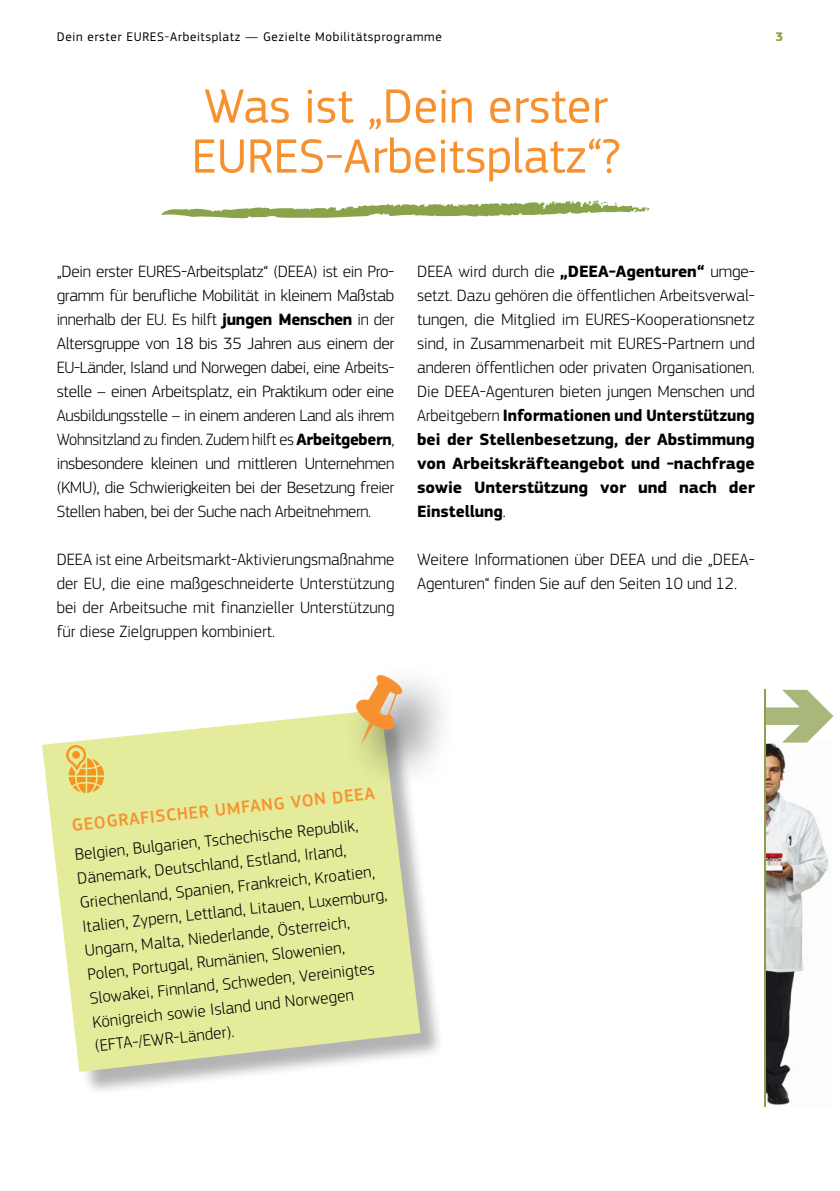
<style>
.page{position:relative;width:840px;height:1191px;background:#fff}
.page>*{position:absolute;margin:0;border:0;box-sizing:border-box;transform-origin:0 0}
.Titres{font:50px/50px "EC Square Sans Pro";color:#f7912f}
.Box_Title_Orange{font:500 18px "EC Square Sans Pro";color:#f7912f}
.Body{font:300 17px/24px "EC Square Sans Pro";letter-spacing:-.005em;color:#000;text-align:justify}
.Box_body{font:300 17px/24px "EC Square Sans Pro";color:#000}
.t1{font:13px "EC Square Sans Pro";letter-spacing:.05em;color:#000}
.t2{font:700 13px "EC Square Sans Pro";color:#8aa34b}
.s1{font-weight:700}
</style>
<div class="page">
<div style="left:46px;top:713px;width:398px;height:383px;background:#000;opacity:.3"></div>
<svg style="left:42px;top:713px;width:378px;height:359px;background:#e4eaa6"></svg>
<svg style="left:66px;top:745px;width:38px;height:48px;background:#ecc564"></svg>
<div style="left:342px;top:660px;width:119px;height:135px;background:#000;opacity:.75"></div>
<svg style="left:354px;top:674px;width:49px;height:71px"></svg>
<svg style="left:161px;top:200px;width:489px;height:19px"></svg>
<img style="left:766px;top:742px;width:63px;height:363px">
<svg style="left:765px;top:690px;width:68px;height:52px"></svg>
<hr style="left:764px;top:689px;width:1px;height:417px;background:#8aa34b">
<p class="t1" style="left:57px;top:29px;width:386px">Dein erster EURES-Arbeitsplatz — Gezielte Mobilitätsprogramme</p>
<p class="t2" style="left:775px;top:29px;width:9px">3</p>
<h1 class="Titres" style="left:191px;top:81px;width:430px">Was ist „Dein erster<br>EURES-Arbeitsplatz“?</h1>
<p class="Body" style="left:57px;top:259px;width:339px">„Dein erster EURES-Arbeitsplatz“ (DEEA) ist ein Pro&shy;gramm für berufliche Mobilität in kleinem Maßstab innerhalb der EU. Es hilft <span class="s1">jungen Menschen</span> in der Altersgruppe von 18 bis 35 Jahren aus einem der EU-Länder, Island und Norwegen dabei, eine Arbeits&shy;stelle – einen Arbeitsplatz, ein Praktikum oder eine Ausbildungsstelle – in einem anderen Land als ihrem Wohnsitzland zu finden. Zudem hilft es <span class="s1">Arbeitgebern</span>, insbesondere kleinen und mittleren Unternehmen (KMU), die Schwierigkeiten bei der Besetzung freier Stellen haben, bei der Suche nach Arbeitnehmern.</p>
<p class="Body" style="left:57px;top:547px;width:339px">DEEA ist eine Arbeitsmarkt-Aktivierungsmaßnahme der EU, die eine maßgeschneiderte Unterstützung bei der Arbeitsuche mit finanzieller Unterstützung für diese Zielgruppen kombiniert.</p>
<p class="Body" style="left:417px;top:259px;width:339px">DEEA wird durch die <span class="s1">„DEEA-Agenturen“</span> umge&shy;setzt. Dazu gehören die öffentlichen Arbeitsverwal&shy;tungen, die Mitglied im EURES-Kooperationsnetz sind, in Zusammenarbeit mit EURES-Partnern und anderen öffentlichen oder privaten Organisationen.<br>Die DEEA-Agenturen bieten jungen Menschen und Arbeitgebern <span class="s1">Informationen und Unterstützung bei der Stellenbesetzung, der Abstimmung von Arbeitskräfteangebot und -nachfrage sowie Unterstützung vor und nach der Einstellung</span>.</p>
<p class="Body" style="left:417px;top:547px;width:339px">Weitere Informationen über DEEA und die „DEEA-<br>Agenturen“ finden Sie auf den Seiten 10 und 12.</p>
<p class="Box_Title_Orange" style="left:71px;top:814px;width:306px;rotate:-6deg">GEOGRAFISCHER UMFANG VON DEEA</p>
<p class="Box_body" style="left:74px;top:843px;width:307px;rotate:-6deg">Belgien, Bulgarien, Tschechische Republik, Dänem ark, Deutschland, Estland, Irland, Griechenland, Spanien, Frankreich, Kroatien, Italien, Zypern, Lettland, Litauen, Luxem burg, Ungarn, Malta, Niederlande, Österreich, Polen, Portugal, Rum änien, Slowenien, Slowakei, Finnland, Schweden, Vereinigtes Königreich sowie Island und Norwegen (EFTA-/EWR-Länder).</p>
</div>
